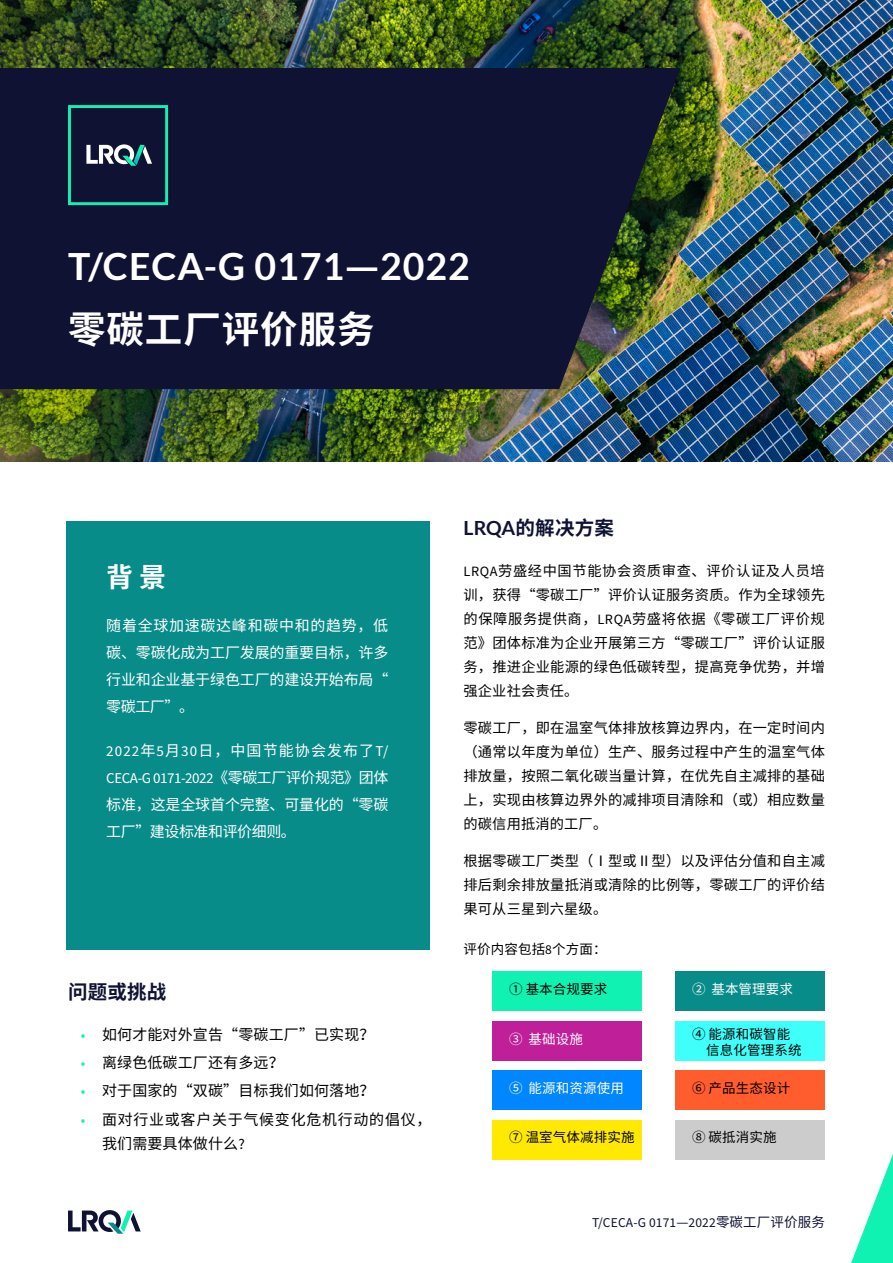
<style>
.page{position:relative;width:893px;height:1263px;background:#fff}
.page>*{position:absolute;margin:0;border:0;box-sizing:border-box;transform-origin:0 0}
.t1{font:700 37.5px "Lato";letter-spacing:.025em;color:#fff}
.t2{font:700 37.5px "Source Han Sans CN";letter-spacing:.025em;color:#fff}
.Body_copy_1{font:700 27px "Source Han Sans CN";color:#fff}
.Body_copy_1-2{font:700 19.5px "Source Han Sans CN";letter-spacing:.01em;color:#0f1232}
.Body_copy_1-3{font:15px/27px "Source Han Sans CN";letter-spacing:-.01em;color:#fff;text-align:justify}
.Body_copy_1-4{font:15px "Source Han Sans CN";letter-spacing:.01em;color:#000}
.Body_copy_1-5{font:15px/24px "Source Han Sans CN";letter-spacing:.05em;color:#000}
.Body_copy_1-6{font:14.25px/24px "Source Han Sans CN";letter-spacing:.015em;color:#000;text-align:justify}
.Body_copy_1-7{font:13.5px "Source Han Sans CN";letter-spacing:.01em;color:#000}
.t3{font:13.5px "Source Sans Pro";letter-spacing:.01em;color:#0f1232}
.Body_copy_1-8{font:13.5px "Source Han Sans CN";letter-spacing:.01em;color:#fff}
.s1{font-family:"Source Han Sans CN"}
.s2{font-family:"Source Sans Pro"}
.s3{font-family:"Source Sans Pro";color:#0ff2b2}
.s4{font-family:"Lato"}
</style>
<div class="page">
<div style="left:66px;top:521px;width:363px;height:428px;background:#088c8a"></div>
<img style="left:0;top:0;width:893px;height:461px">
<svg style="left:68px;top:1210px;width:73px;height:24px"></svg>
<svg style="left:851px;top:1154px;width:42px;height:109px"></svg>
<svg style="left:0;top:68px;width:680px;height:321px;background:#131833"></svg>
<svg style="left:68px;top:105px;width:100px;height:100px;background:#1b3a4d"></svg>
<div style="left:492px;top:1022px;width:150px;height:39px;background:#bf1f99"></div>
<div style="left:492px;top:1070px;width:150px;height:40px;background:#0087ff"></div>
<div style="left:492px;top:1120px;width:150px;height:39px;background:#ffe900"></div>
<div style="left:675px;top:1022px;width:150px;height:39px;background:#3ffffb"></div>
<div style="left:675px;top:1070px;width:150px;height:40px;background:#ff5d2e"></div>
<div style="left:675px;top:1120px;width:150px;height:39px;background:#ccc"></div>
<div style="left:492px;top:972px;width:150px;height:39px;background:#0ff2b2"></div>
<div style="left:675px;top:972px;width:150px;height:39px;background:#088c8a"></div>
<p class="t1" style="left:68px;top:245px;width:403px">T/CECA-G 0171<span class="s1">—</span>2022</p>
<p class="t2" style="left:68px;top:308px;width:308px">零碳工厂评价服务</p>
<p class="Body_copy_1" style="left:106px;top:562px;width:61px">背景</p>
<p class="Body_copy_1-3" style="left:106px;top:612px;width:284px">随着全球加速碳达峰和碳中和的趋势，低碳、零碳化成为工厂发展的重要目标，许多行业和企业基于绿色工厂的建设开始布局“零碳工厂”。</p>
<p class="Body_copy_1-3" style="left:106px;top:737px;width:284px"><span class="s2">2022</span>年<span class="s2">5</span>月<span class="s2">30</span>日，中国节能协会发布了<span class="s2">T/ CECA-G 0171-2022</span>《零碳工厂评价规范》团体标准，这是全球首个完整、可量化的“零碳工厂”建设标准和评价细则。</p>
<p class="Body_copy_1-2" style="left:68px;top:981px;width:100px">问题或挑战</p>
<p class="Body_copy_1-4" style="left:81px;top:1026px;width:295px"><span class="s3">•</span> 如何才能对外宣告“零碳工厂”已实现？</p>
<p class="Body_copy_1-4" style="left:81px;top:1054px;width:204px"><span class="s3">•</span> 离绿色低碳工厂还有多远？</p>
<p class="Body_copy_1-4" style="left:81px;top:1082px;width:295px"><span class="s3">•</span> 对于国家的“双碳”目标我们如何落地？</p>
<p class="Body_copy_1-5" style="left:102px;top:1107px;width:331px;text-indent:-21px"><span class="s3">•</span> 面对行业或客户关于气候变化危机行动的倡仪，我们需要具体做什么<span class="s2">?</span></p>
<p class="Body_copy_1-2" style="left:463px;top:517px;width:152px"><span class="s4">LRQA</span>的解决方案</p>
<p class="Body_copy_1-6" style="left:463px;top:559px;width:363px"><span class="s2">LRQA</span>劳盛经中国节能协会资质审查、评价认证及人员培训，获得“零碳工厂”评价认证服务资质。作为全球领先的保障服务提供商，<span class="s2">LRQA</span>劳盛将依据《零碳工厂评价规范》团体标准为企业开展第三方“零碳工厂”评价认证服务，推进企业能源的绿色低碳转型，提高竞争优势，并增强企业社会责任。</p>
<p class="Body_copy_1-6" style="left:463px;top:716px;width:363px">零碳工厂，即在温室气体排放核算边界内，在一定时间内（通常以年度为单位）生产、服务过程中产生的温室气体排放量，按照二氧化碳当量计算，在优先自主减排的基础上，实现由核算边界外的减排项目清除和（或）相应数量的碳信用抵消的工厂。</p>
<p class="Body_copy_1-6" style="left:463px;top:849px;width:363px">根据零碳工厂类型（Ⅰ型或Ⅱ型）以及评估分值和自主减排后剩余排放量抵消或清除的比例等，零碳工厂的评价结果可从三星到六星级。</p>
<p class="Body_copy_1-7" style="left:463px;top:941px;width:145px">评价内容包括<span class="s2">8</span>个方面：</p>
<p class="Body_copy_1-7" style="left:509px;top:981px;width:100px">① 基本合规要求</p>
<p class="Body_copy_1-8" style="left:692px;top:981px;width:102px">② 基本管理要求</p>
<p class="Body_copy_1-7" style="left:692px;top:1026px;width:100px">④ 能源和碳智能</p>
<p class="Body_copy_1-7" style="left:706px;top:1042px;width:97px">信息化管理系统</p>
<p class="Body_copy_1-7" style="left:692px;top:1080px;width:100px">⑥ 产品生态设计</p>
<p class="Body_copy_1-7" style="left:692px;top:1130px;width:86px">⑧ 碳抵消实施</p>
<p class="Body_copy_1-8" style="left:509px;top:1031px;width:75px">③ 基础设施</p>
<p class="Body_copy_1-8" style="left:509px;top:1080px;width:116px">⑤ 能源和资源使用</p>
<p class="Body_copy_1-7" style="left:509px;top:1130px;width:127px">⑦ 温室气体减排实施</p>
<p class="t3" style="left:592px;top:1213px;width:234px">T/CECA-G 0171<span class="s1">—</span>2022<span class="s1">零碳工厂评价服务</span></p>
</div>
